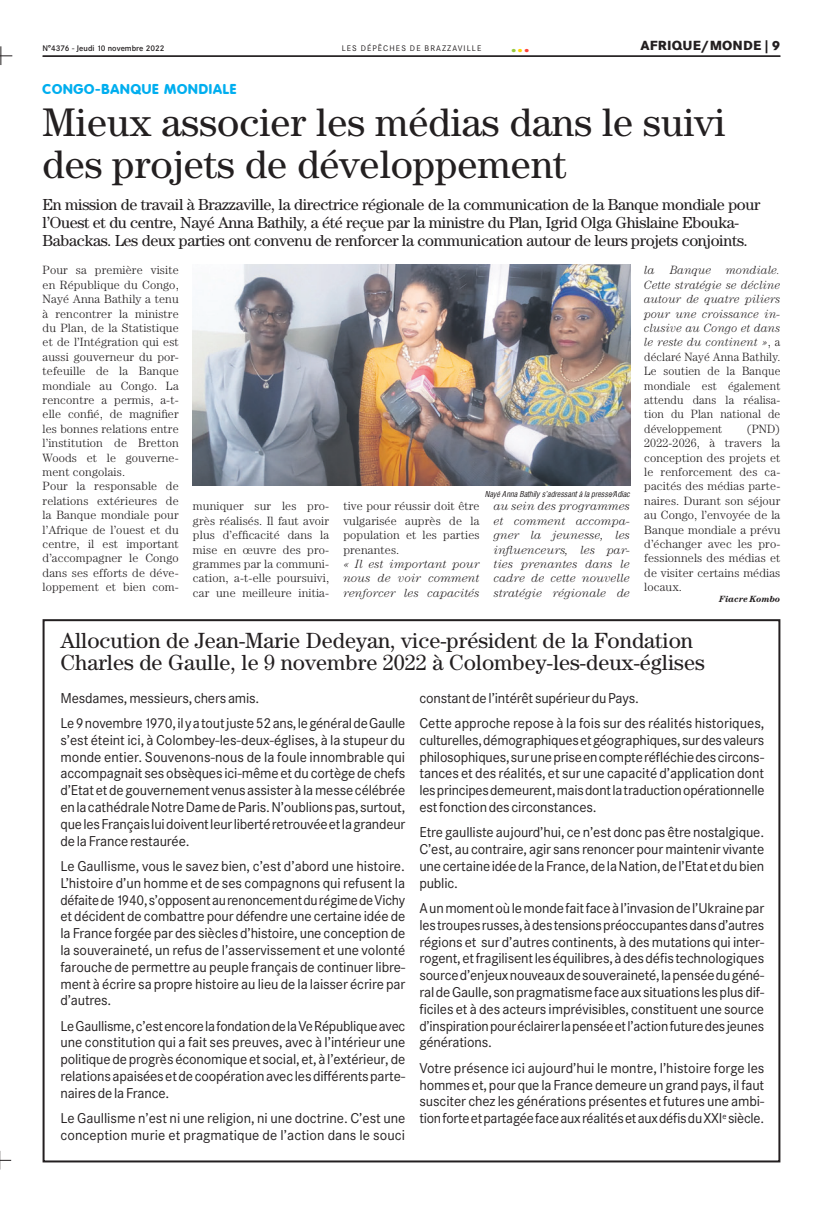
<style>
.page{position:relative;width:823px;height:1205px;background:#fff}
.page>*{position:absolute;margin:0;border:0;box-sizing:border-box;transform-origin:0 0}
.t1{font:40px/42px "Century";color:#231f20}
.t2{font:22px/22px "Century";color:#231f20}
.t3{font:800 18px "Corporate SBQ";color:#99ca3b}
.t4{font:16px/18px "Century";letter-spacing:-.02em;color:#231f20}
.t5{font:14px/16.8px "Corporate SBQ";letter-spacing:-.01em;color:#231f20;text-align:justify}
.t6{font:800 14px "Corporate Rounded";letter-spacing:.06em;color:#00aeef}
.t7{font:800 13px "Corporate SBQ";letter-spacing:.01em;color:#231f20}
.t8{font:300 12px/14.4px "Century";letter-spacing:.01em;color:#231f20;text-align:justify}
.t9{font:italic 300 12px/14.4px "Century";letter-spacing:.01em;color:#231f20;text-align:justify;scale:.96 1}
.t10{font:300 12px/14.4px "Century";letter-spacing:.01em;color:#231f20;text-align:justify;scale:.96 1}
.t11{font:italic 300 12px/14.4px "Century";letter-spacing:.01em;color:#231f20;text-align:justify}
.t12{font:italic 700 9px "Century";color:#231f20}
.t13{font:italic 8px "Corporate Condensed";color:#231f20}
.t14{font:500 8px "Corporate SBQ";color:#231f20}
.t15{font:8px "Corporate SBQ";letter-spacing:.135em;color:#231f20}
.s1{color:#ffd500}
.s2{color:#ff4338}
.s3{font-style:normal}
</style>
<div class="page">
<hr style="left:43px;top:56px;width:737px;height:1px;background:#231f20">
<svg style="left:0;top:46px;width:12px;height:19px"></svg>
<svg style="left:0;top:1151px;width:11px;height:18px"></svg>
<img style="left:193px;top:265px;width:436px;height:220px">
<p class="t14" style="left:43px;top:43px;width:123px">N°4376 - Jeudi 10 novembre 2022</p>
<p class="t15" style="left:341px;top:43px;width:141px">LES DÉPÊCHES DE BRAZZAVILLE</p>
<p class="t3" style="left:511px;top:34px;width:20px">.<span class="s1">.</span><span class="s2">.</span></p>
<p class="t7" style="left:640px;top:37px;width:141px">AFRIQUE/MONDE | 9</p>
<p class="t6" style="left:43px;top:81px;width:195px">CONGO-BANQUE MONDIALE</p>
<h1 class="t1" style="left:43px;top:101px;width:684px">Mieux associer les médias dans le suivi des projets de développement</h1>
<p class="t4" style="left:43px;top:195px;width:718px">En mission de travail à Brazzaville, la directrice régionale de la communication de la Banque mondiale pour l’Ouest et du centre, Nayé Anna Bathily, a été reçue par la ministre du Plan, Igrid Olga Ghislaine Ebouka-<br>Babackas. Les deux parties ont convenu de renforcer la communication autour de leurs projets conjoints.</p>
<p class="t8" style="left:43px;top:263px;width:138px;text-align:left">Pour sa première visite en République du Congo,<br>Nayé Anna Bathily a tenu à rencontrer la ministre du Plan, de la Statistique et de l’Intégration qui est aussi gouverneur du por&shy;tefeuille de la Banque mondiale au Congo. La rencontre a permis, a-t&shy;elle confié, de magnifier les bonnes relations entre l’institution de Bretton<br>Woods et le gouverne&shy;ment congolais.<br>Pour la responsable de relations extérieures de la Banque mondiale pour l’Afrique de l’ouest et du centre, il est important d’accompagner le Congo dans ses efforts de déve&shy;loppement et bien com-</p>
<p class="t13" style="left:484px;top:489px;width:147px">Nayé Anna Bathily s’adressant à la presse/Adiac</p>
<p class="t8" style="left:193px;top:499px;width:138px">muniquer sur les pro&shy;grès réalisés. Il faut avoir plus d’efficacité dans la mise en œuvre des pro&shy;grammes par la communi&shy;cation, a-t-elle poursuivi, car une meilleure initia-</p>
<p class="t8" style="left:343px;top:499px;width:138px">tive pour réussir doit être vulgarisée auprès de la population et les parties prenantes.</p>
<p class="t11" style="left:343px;top:557px;width:138px">« Il est important pour nous de voir comment renforcer les capacités</p>
<p class="t11" style="left:493px;top:499px;width:138px">au sein des programmes et comment accompa&shy;gner la jeunesse, les influenceurs, les par&shy;ties prenantes dans le cadre de cette nouvelle stratégie régionale de</p>
<p class="t9" style="left:643px;top:263px;width:143px;text-indent:26px">Banque mondiale.<br>Cette stratégie se décline autour de quatre piliers pour une croissance in&shy;clusive au Congo et dans le reste du continent »<span class="s3">, a déclaré Nayé Anna Bathily.<br>Le soutien de la Banque mondiale est également attendu dans la réalisa&shy;tion du Plan national de développement</span></p>
<p class="t11" style="left:643px;top:263px;width:12px">la</p>
<p class="t10" style="left:643px;top:421px;width:143px;text-indent:102px">(PND)<br>2022-2026, à travers la conception des projets et le renforcement des ca&shy;pacités des médias parte&shy;naires. Durant son séjour au Congo, l’envoyée de la Banque mondiale a prévu d’échanger avec les pro&shy;fessionnels des médias et de visiter certains médias locaux.</p>
<p class="t12" style="left:718px;top:594px;width:63px">Fiacre Kombo</p>
<h2 class="t2" style="left:60px;top:629px;width:645px">Allocution de Jean-Marie Dedeyan, vice-président de la Fondation<br>Charles de Gaulle, le 9 novembre 2022 à Colombey-les-deux-églises</h2>
<p class="t5" style="left:60px;top:685px;width:346px;line-height:25.3px">Mesdames, messieurs, chers amis.<br>Le 9 novembre 1970, il y a tout juste 52 ans, le général de Gaulle</p>
<p class="t5" style="left:60px;top:731px;width:346px">s’est éteint ici, à Colombey-les-deux-églises, à la stupeur du monde entier. Souvenons-nous de la foule innombrable qui accompagnait ses obsèques ici-même et du cortège de chefs d’Etat et de gouvernement venus assister à la messe célébrée en la cathédrale Notre Dame de Paris. N’oublions pas, surtout, que les Français lui doivent leur liberté retrouvée et la grandeur de la France restaurée.</p>
<p class="t5" style="left:60px;top:858px;width:346px">Le Gaullisme, vous le savez bien, c’est d’abord une histoire.<br>L’histoire d’un homme et de ses compagnons qui refusent la défaite de 1940, s’opposent au renoncement du régime de Vichy et décident de combattre pour défendre une certaine idée de la France forgée par des siècles d’histoire, une conception de la souveraineté, un refus de l’asservissement et une volonté farouche de permettre au peuple français de continuer libre&shy;ment à écrire sa propre histoire au lieu de la laisser écrire par d’autres.</p>
<p class="t5" style="left:60px;top:1017px;width:346px">Le Gaullisme, c’est encore la fondation de la Ve République avec une constitution qui a fait ses preuves, avec à l’intérieur une politique de progrès économique et social, et, à l’extérieur, de relations apaisées et de coopération avec les différents parte&shy;naires de la France.</p>
<p class="t5" style="left:60px;top:1110px;width:346px">Le Gaullisme n’est ni une religion, ni une doctrine. C’est une conception murie et pragmatique de l’action dans le souci</p>
<p class="t5" style="left:419px;top:685px;width:346px;line-height:25.3px">constant de l’intérêt supérieur du Pays.<br>Cette approche repose à la fois sur des réalités historiques,</p>
<p class="t5" style="left:419px;top:731px;width:346px">culturelles, démographiques et géographiques, sur des valeurs philosophiques, sur une prise en compte réfléchie des circons&shy;tances et des réalités, et sur une capacité d’application dont les principes demeurent, mais dont la traduction opérationnelle est fonction des circonstances.</p>
<p class="t5" style="left:419px;top:824px;width:346px">Etre gaulliste aujourd’hui, ce n’est donc pas être nostalgique.<br>C’est, au contraire, agir sans renoncer pour maintenir vivante une certaine idée de la France, de la Nation, de l’Etat et du bien public.</p>
<p class="t5" style="left:419px;top:900px;width:346px">A un moment où le monde fait face à l’invasion de l’Ukraine par les troupes russes, à des tensions préoccupantes dans d’autres régions et sur d’autres continents, à des mutations qui inter&shy;rogent, et fragilisent les équilibres, à des défis technologiques source d’enjeux nouveaux de souveraineté, la pensée du géné&shy;ral de Gaulle, son pragmatisme face aux situations les plus dif&shy;ficiles et à des acteurs imprévisibles, constituent une source d’inspiration pour éclairer la pensée et l’action future des jeunes générations.</p>
<p class="t5" style="left:419px;top:1059px;width:346px">Votre présence ici aujourd’hui le montre, l’histoire forge les hommes et, pour que la France demeure un grand pays, il faut susciter chez les générations présentes et futures une ambi&shy;tion forte et partagée face aux réalités et aux défis du XXI<sup>e</sup> siècle.</p>
</div>
